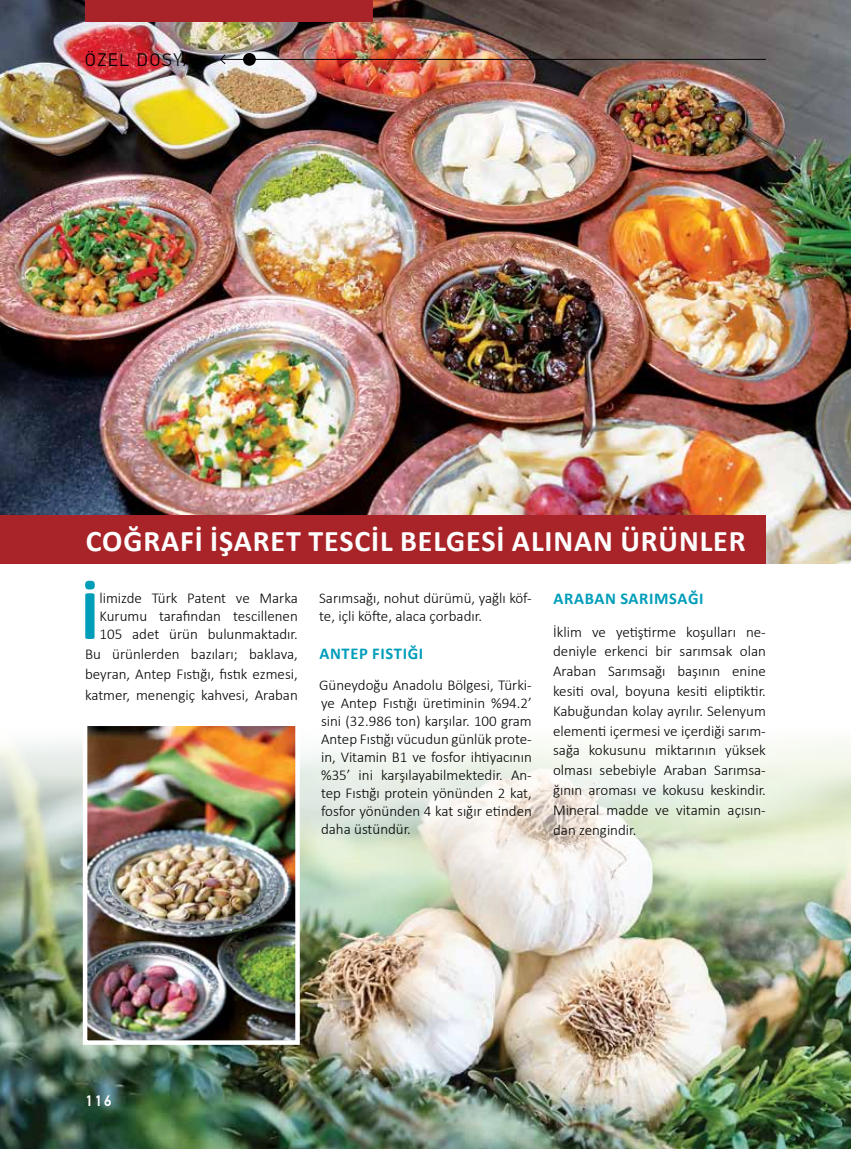
<style>
.page{position:relative;width:851px;height:1149px;background:#fff}
.page>*{position:absolute;margin:0;border:0;box-sizing:border-box;transform-origin:0 0}
.t1{font:700 71.7px "Calibri";color:#009db9}
.t2{font:700 30px "Calibri";letter-spacing:.03em;color:#fff}
.t3{font:300 18px "PF Din Text Pro";letter-spacing:.1em;color:#000}
.t4{font:700 16.5px "Calibri";letter-spacing:.04em;color:#009db9}
.t5{font:300 15px/18px "Calibri";color:#000;text-align:justify}
.t6{font:500 15px "PF Din Text Pro";color:#fff}
</style>
<div class="page">
<img style="left:0;top:740px;width:850px;height:408px">
<img style="left:0;top:0;width:850px;height:563px">
<div style="left:85px;top:0;width:288px;height:21px;background:#a82428"></div>
<div style="left:243px;top:53px;width:13px;height:13px;background:#000;border-radius:50%"></div>
<hr style="left:220px;top:59px;width:545px;height:1px;background:#000">
<svg style="left:220px;top:54px;width:6px;height:10px"></svg>
<div style="left:0;top:515px;width:765px;height:48px;background:#a82428"></div>
<img style="left:88px;top:726px;width:207px;height:313px">
<div style="left:83px;top:721px;width:217px;height:323px;border:4px solid #fff"></div>
<p class="t3" style="left:85px;top:50px;width:110px">ÖZEL DOSYA</p>
<h2 class="t2" style="left:86px;top:519px;width:661px">COĞRAFİ İŞARET TESCİL BELGESİ ALINAN ÜRÜNLER</h2>
<h1 class="t1" style="left:80px;top:564px;width:21px">İ</h1>
<p class="t4" style="left:553px;top:586px;width:22px">ARABAN</p>
<p class="t4" style="left:620px;top:586px;width:46px">SARIMSAĞ</p>
<p class="t4" style="left:699px;top:586px;width:6px">I</p>
<p class="t5" style="left:553px;top:621px;width:214px;line-height:19.8px">İklim ve yetiştirme koşulları ne&shy;deniyle erkenci bir sarımsak olan Araban Sarımsağı başının enine kesiti oval, boyuna kesiti eliptiktir.<br>Kabuğundan kolay ayrılır. Selenyum elementi içermesi ve içerdiği sarım&shy;sağa kokusunu miktarının yüksek olması sebebiyle Araban Sarımsa&shy;ğının aroması ve kokusu keskindir.<br>Mineral madde ve vitamin açısın&shy;dan zengindir.</p>
<p class="t5" style="left:319px;top:588px;width:214px">Sarımsağı, nohut dürümü, yağlı köf&shy;te, içli köfte, alaca çorbadır.</p>
<p class="t4" style="left:319px;top:642px;width:21px">ANTEP</p>
<p class="t4" style="left:372px;top:642px;width:52px">FISTIĞI</p>
<p class="t5" style="left:319px;top:675px;width:214px">Güneydoğu Anadolu Bölgesi, Türki&shy;ye Antep Fıstığı üretiminin %94.2’ sini (32.986 ton) karşılar. 100 gram Antep Fıstığı vücudun günlük prote&shy;in, Vitamin B1 ve fosfor ihtiyacının %35’ ini karşılayabilmektedir. An&shy;tep Fıstığı protein yönünden 2 kat, fosfor yönünden 4 kat sığır etinden daha üstündür.</p>
<p class="t5" style="left:99px;top:588px;width:200px">limizde Türk Patent ve Marka Kurumu tarafından tescillenen 105 adet ürün bulunmaktadır.</p>
<p class="t5" style="left:85px;top:643px;width:214px;line-height:20.2px">Bu ürünlerden bazıları; baklava, beyran, Antep Fıstığı, fıstık ezmesi, katmer, menengiç kahvesi, Araban</p>
<p class="t6" style="left:85px;top:1091px;width:28px">116</p>
</div>
